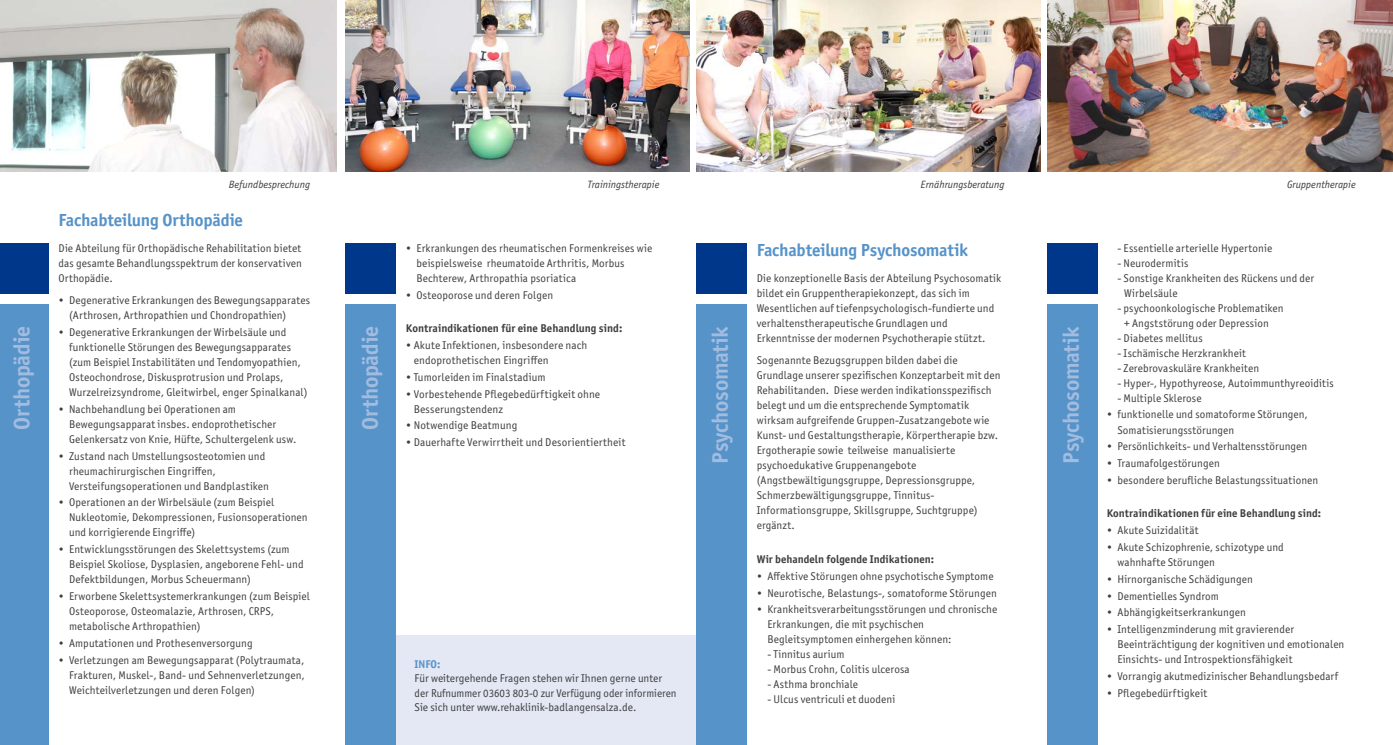
<style>
.page{position:relative;width:1393px;height:745px;background:#fff}
.page>*{position:absolute;margin:0;border:0;box-sizing:border-box;transform-origin:0 0}
.t1{font:700 22.5px "Officina Sans ITC Pro";letter-spacing:-.01em;color:#a2bcdf}
.Fly_Große_Headline_b{font:700 17.5px "Officina Sans ITC Pro";letter-spacing:-.01em;color:#5693c9}
.Fly_Kleine_Aufzählun{font:11.25px/15px "Officina Sans ITC Pro";letter-spacing:.01em;color:#3e3d40}
.Fly_Fließtext_linksb{font:11.25px/14.4px "Officina Sans ITC Pro";color:#3e3d40}
.Fly_Kleine_Aufzählun-2{font:700 11.25px "Officina Sans ITC Pro";letter-spacing:.005em;color:#3e3d40}
.Fly_Kleine_Headline{font:700 11.25px "Officina Sans ITC Pro";color:#5693c9}
.Fly_Fließtext_linksb-2{font:italic 10.62px "Officina Sans";color:#3e3d40}
</style>
<div class="page">
<div style="left:396px;top:634px;width:309px;height:110px;background:#e3e8f4"></div>
<div style="left:0;top:243px;width:48px;height:50px;background:#00378b"></div>
<div style="left:0;top:304px;width:48px;height:440px;background:#5693c9"></div>
<div style="left:1047px;top:243px;width:50px;height:50px;background:#00378b"></div>
<div style="left:696px;top:243px;width:50px;height:50px;background:#00378b"></div>
<div style="left:345px;top:243px;width:51px;height:50px;background:#00378b"></div>
<div style="left:1047px;top:304px;width:50px;height:440px;background:#5693c9"></div>
<div style="left:696px;top:304px;width:50px;height:440px;background:#5693c9"></div>
<div style="left:345px;top:304px;width:51px;height:440px;background:#5693c9"></div>
<img style="left:0;top:0;width:337px;height:172px">
<img style="left:696px;top:0;width:344px;height:172px">
<img style="left:1047px;top:0;width:346px;height:172px">
<img style="left:345px;top:0;width:344px;height:172px">
<p class="Fly_Fließtext_linksb-2" style="left:229px;top:178px;width:83px">Befundbesprechung</p>
<p class="Fly_Fließtext_linksb-2" style="left:921px;top:178px;width:85px">Ernährungsberatung</p>
<p class="Fly_Fließtext_linksb-2" style="left:1287px;top:178px;width:70px">Gruppentherapie</p>
<p class="Fly_Große_Headline_b" style="left:58px;top:209px;width:186px">Fachabteilung Orthopädie</p>
<p class="Fly_Kleine_Aufzählun" style="left:58px;top:240px;width:245px;text-align:justify">Die Abteilung für Orthopädische Rehabilitation bietet das gesamte Behandlungsspektrum der konservativen Orthopädie.</p>
<p class="Fly_Kleine_Aufzählun" style="left:69px;top:292px;width:242px;text-indent:-11px">• Degenerative Erkrankungen des Bewegungsapparates (Arthrosen, Arthropathien und Chondropathien)</p>
<p class="Fly_Kleine_Aufzählun" style="left:69px;top:324px;width:240px;text-indent:-11px">• Degenerative Erkrankungen der Wirbelsäule und funktionelle Störungen des Bewegungsapparates (zum Beispiel Instabilitäten und Tendomyopathien, Osteochondrose, Diskusprotrusion und Prolaps, Wurzelreizsyndrome, Gleitwirbel, enger Spinalkanal)</p>
<p class="Fly_Kleine_Aufzählun" style="left:69px;top:401px;width:229px;text-indent:-11px">• Nachbehandlung bei Operationen am<br>Bewegungsapparat insbes. endoprothetischer<br>Gelenkersatz von Knie, Hüfte, Schultergelenk usw.</p>
<p class="Fly_Kleine_Aufzählun" style="left:69px;top:448px;width:201px;text-indent:-11px">• Zustand nach Umstellungsosteotomien und rheumachirurgischen Eingriffen,<br>Versteifungsoperationen und Bandplastiken</p>
<p class="Fly_Kleine_Aufzählun" style="left:69px;top:494px;width:240px;text-indent:-11px">• Operationen an der Wirbelsäule (zum Beispiel<br>Nukleotomie, Dekompressionen, Fusionsoperationen und korrigierende Eingriffe)</p>
<p class="Fly_Kleine_Aufzählun" style="left:69px;top:541px;width:236px;text-indent:-11px">• Entwicklungsstörungen des Skelettsystems (zum<br>Beispiel Skoliose, Dysplasien, angeborene Fehl- und<br>Defektbildungen, Morbus Scheuermann)</p>
<p class="Fly_Kleine_Aufzählun" style="left:69px;top:588px;width:242px;text-indent:-11px">• Erworbene Skelettsystemerkrankungen (zum Beispiel<br>Osteoporose, Osteomalazie, Arthrosen, CRPS, metabolische Arthropathien)</p>
<p class="Fly_Kleine_Aufzählun" style="left:58px;top:635px;width:196px">• Amputationen und Prothesenversorgung</p>
<p class="Fly_Kleine_Aufzählun" style="left:69px;top:652px;width:237px;text-align:justify;text-indent:-11px">• Verletzungen am Bewegungsapparat (Polytraumata, Frakturen, Muskel-, Band- und Sehnenverletzungen, Weichteilverletzungen und deren Folgen)</p>
<p class="Fly_Fließtext_linksb-2" style="left:587px;top:178px;width:73px">Trainingstherapie</p>
<p class="Fly_Kleine_Aufzählun" style="left:1117px;top:240px;width:156px">- Essentielle arterielle Hypertonie</p>
<p class="Fly_Kleine_Aufzählun" style="left:1117px;top:255px;width:73px">- Neurodermitis</p>
<p class="Fly_Kleine_Aufzählun" style="left:1124px;top:270px;width:191px;text-indent:-7px">- Sonstige Krankheiten des Rückens und der<br>Wirbelsäule</p>
<p class="Fly_Kleine_Aufzählun" style="left:1124px;top:300px;width:161px;text-indent:-7px">- psychoonkologische Problematiken + Angststörung oder Depression</p>
<p class="Fly_Kleine_Aufzählun" style="left:1117px;top:330px;width:87px">- Diabetes mellitus</p>
<p class="Fly_Kleine_Aufzählun" style="left:1117px;top:345px;width:130px">- Ischämische Herzkrankheit</p>
<p class="Fly_Kleine_Aufzählun" style="left:1117px;top:360px;width:143px">- Zerebrovaskuläre Krankheiten</p>
<p class="Fly_Kleine_Aufzählun" style="left:1117px;top:375px;width:218px">- Hyper-, Hypothyreose, Autoimmunthyreoiditis</p>
<p class="Fly_Kleine_Aufzählun" style="left:1117px;top:390px;width:86px">- Multiple Sklerose</p>
<p class="Fly_Kleine_Aufzählun" style="left:1117px;top:407px;width:192px;text-indent:-11px">• funktionelle und somatoforme Störungen,<br>Somatisierungsstörungen</p>
<p class="Fly_Kleine_Aufzählun" style="left:1106px;top:438px;width:202px">• Persönlichkeits- und Verhaltensstörungen</p>
<p class="Fly_Kleine_Aufzählun" style="left:1106px;top:455px;width:114px">• Traumafolgestörungen</p>
<p class="Fly_Kleine_Aufzählun" style="left:1106px;top:472px;width:213px">• besondere berufliche Belastungssituationen</p>
<p class="Fly_Kleine_Aufzählun-2" style="left:1106px;top:506px;width:216px">Kontraindikationen für eine Behandlung sind:</p>
<p class="Fly_Kleine_Aufzählun" style="left:1106px;top:522px;width:93px">• Akute Suizidalität</p>
<p class="Fly_Kleine_Aufzählun" style="left:1117px;top:539px;width:168px;text-indent:-11px">• Akute Schizophrenie, schizotype und wahnhafte Störungen</p>
<p class="Fly_Kleine_Aufzählun" style="left:1106px;top:571px;width:147px">• Hirnorganische Schädigungen</p>
<p class="Fly_Kleine_Aufzählun" style="left:1106px;top:588px;width:114px">• Dementielles Syndrom</p>
<p class="Fly_Kleine_Aufzählun" style="left:1106px;top:604px;width:141px">• Abhängigkeitserkrankungen</p>
<p class="Fly_Kleine_Aufzählun" style="left:1117px;top:621px;width:228px;text-indent:-11px">• Intelligenzminderung mit gravierender<br>Beeinträchtigung der kognitiven und emotionalen<br>Einsichts- und Introspektionsfähigkeit</p>
<p class="Fly_Kleine_Aufzählun" style="left:1106px;top:668px;width:233px">• Vorrangig akutmedizinischer Behandlungsbedarf</p>
<p class="Fly_Kleine_Aufzählun" style="left:1106px;top:685px;width:102px">• Pflegebedürftigkeit</p>
<p class="Fly_Kleine_Aufzählun" style="left:416px;top:240px;width:237px;text-indent:-11px">• Erkrankungen des rheumatischen Formenkreises wie beispielsweise rheumatoide Arthritis, Morbus<br>Bechterew, Arthropathia psoriatica</p>
<p class="Fly_Kleine_Aufzählun" style="left:406px;top:287px;width:149px">• Osteoporose und deren Folgen</p>
<p class="Fly_Kleine_Aufzählun-2" style="left:406px;top:321px;width:218px">Kontraindikationen für eine Behandlung sind:</p>
<p class="Fly_Kleine_Aufzählun" style="left:414px;top:337px;width:175px;text-indent:-8px">• Akute Infektionen, insbesondere nach endoprothetischen Eingriffen</p>
<p class="Fly_Kleine_Aufzählun" style="left:406px;top:369px;width:141px">• Tumorleiden im Finalstadium</p>
<p class="Fly_Kleine_Aufzählun" style="left:414px;top:386px;width:188px;text-indent:-8px">• Vorbestehende Pflegebedürftigkeit ohne<br>Besserungstendenz</p>
<p class="Fly_Kleine_Aufzählun" style="left:406px;top:418px;width:113px">• Notwendige Beatmung</p>
<p class="Fly_Kleine_Aufzählun" style="left:406px;top:434px;width:221px">• Dauerhafte Verwirrtheit und Desorientiertheit</p>
<p class="Fly_Große_Headline_b" style="left:756px;top:239px;width:213px">Fachabteilung Psychosomatik</p>
<p class="Fly_Kleine_Aufzählun" style="left:756px;top:270px;width:246px">Die konzeptionelle Basis der Abteilung Psychosomatik bildet ein Gruppentherapiekonzept, das sich im Wesentlichen auf tiefenpsychologisch-fundierte und verhaltenstherapeutische Grundlagen und Erkenntnisse der modernen Psychotherapie stützt.</p>
<p class="Fly_Kleine_Aufzählun" style="left:756px;top:352px;width:245px">Sogenannte Bezugsgruppen bilden dabei die Grundlage unserer spezifischen Konzeptarbeit mit den Rehabilitanden. Diese werden indikationsspezifisch belegt und um die entsprechende Symptomatik wirksam aufgreifende Gruppen-Zusatzangebote wie Kunst- und Gestaltungstherapie, Körpertherapie bzw.<br>Ergotherapie sowie teilweise manualisierte psychoedukative Gruppenangebote (Angstbewältigungsgruppe, Depressionsgruppe, Schmerzbewältigungsgruppe, Tinnitus-Informationsgruppe, Skillsgruppe, Suchtgruppe) ergänzt.</p>
<p class="Fly_Kleine_Aufzählun-2" style="left:756px;top:551px;width:179px">Wir behandeln folgende Indikationen:</p>
<p class="Fly_Kleine_Aufzählun" style="left:756px;top:568px;width:238px">• Affektive Störungen ohne psychotische Symptome</p>
<p class="Fly_Kleine_Aufzählun" style="left:756px;top:584px;width:241px">• Neurotische, Belastungs-, somatoforme Störungen</p>
<p class="Fly_Kleine_Aufzählun" style="left:767px;top:601px;width:231px;text-indent:-11px">• Krankheitsverarbeitungsstörungen und chronische<br>Erkrankungen, die mit psychischen<br>Begleitsymptomen einhergehen können:</p>
<p class="Fly_Kleine_Aufzählun" style="left:767px;top:646px;width:79px">- Tinnitus aurium</p>
<p class="Fly_Kleine_Aufzählun" style="left:767px;top:661px;width:144px">- Morbus Crohn, Colitis ulcerosa</p>
<p class="Fly_Kleine_Aufzählun" style="left:767px;top:676px;width:92px">- Asthma bronchiale</p>
<p class="Fly_Kleine_Aufzählun" style="left:767px;top:691px;width:129px">- Ulcus ventriculi et duodeni</p>
<p class="t1" style="left:8px;top:429px;width:105px;rotate:-90deg">Orthopädie</p>
<p class="t1" style="left:356px;top:429px;width:105px;rotate:-90deg">Orthopädie</p>
<p class="t1" style="left:706px;top:463px;width:139px;rotate:-90deg">Psychosomatik</p>
<p class="t1" style="left:1057px;top:463px;width:139px;rotate:-90deg">Psychosomatik</p>
<p class="Fly_Kleine_Headline" style="left:415px;top:656px;width:27px">INFO:</p>
<p class="Fly_Fließtext_linksb" style="left:415px;top:671px;width:263px">Für weitergehende Fragen stehen wir Ihnen gerne unter der Rufnummer 03603 803-0 zur Verfügung oder informieren<br>Sie sich unter www.rehaklinik-badlangensalza.de.</p>
</div>
